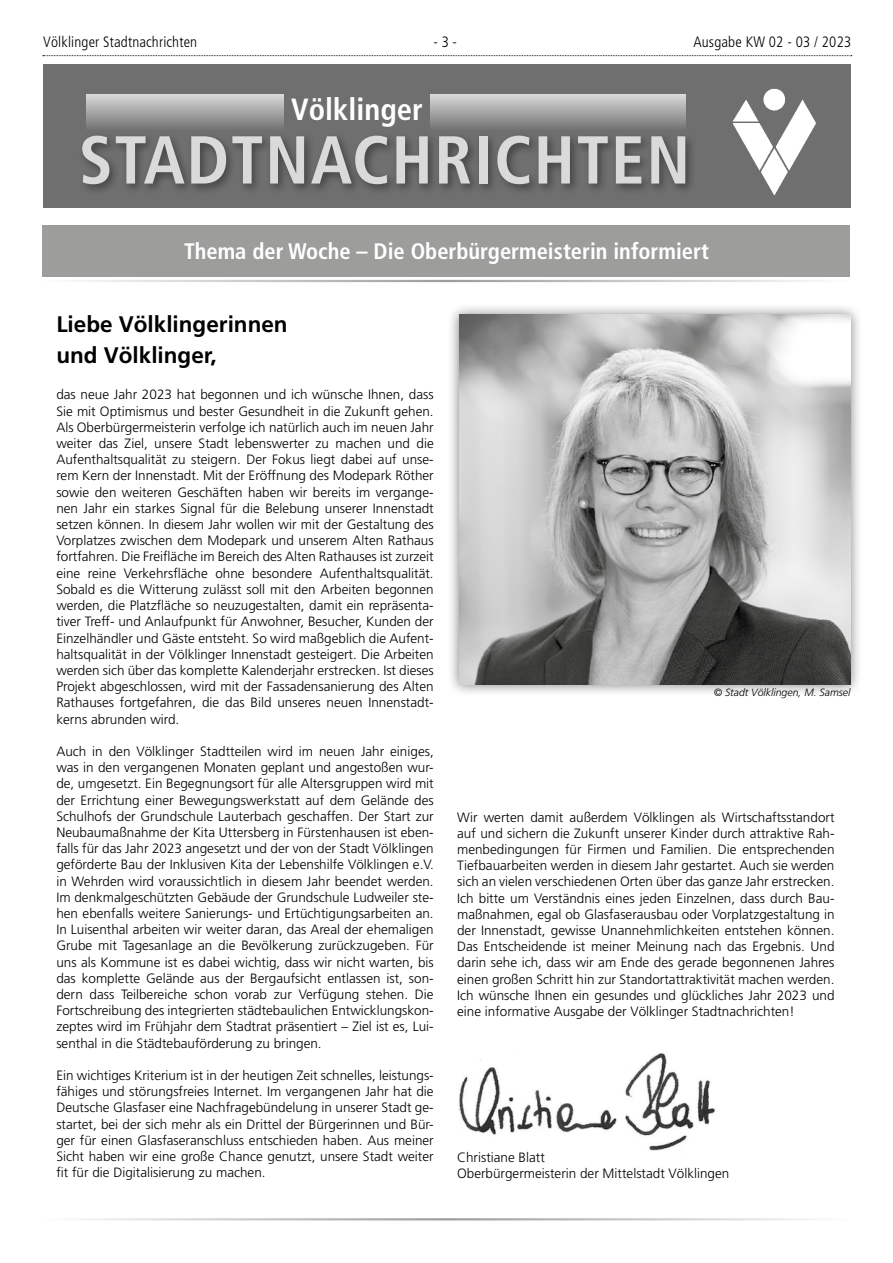
<style>
.page{position:relative;width:893px;height:1263px;background:#fff}
.page>*{position:absolute;margin:0;border:0;box-sizing:border-box;transform-origin:0 0}
.t1{font:700 condensed 67.65px "Frutiger";letter-spacing:.025em;color:#dadada}
.t2{font:700 condensed 30.6px "Frutiger";color:#fff}
.t3{font:700 condensed 22.5px "Frutiger";color:#fff}
.t4{font:700 22.5px/31.2px "Frutiger";color:#000}
.t5{font:300 condensed 15px "Frutiger";letter-spacing:.01em;color:#000}
.t6{font:300 13.5px/16.2px "Frutiger";color:#000;text-align:justify}
.t7{font:italic 300 10.5px "Frutiger";color:#000}
</style>
<div class="page">
<svg style="left:43px;top:55px;width:809px;height:1px"></svg>
<img style="left:459px;top:1053px;width:256px;height:98px">
<div style="left:43px;top:64px;width:808px;height:144px;background:#706f6f"></div>
<div style="left:86px;top:94px;width:198px;height:36px;background:linear-gradient(to bottom,#dadada,#777676)"></div>
<div style="left:430px;top:94px;width:256px;height:36px;background:linear-gradient(to bottom,#dadada,#777676)"></div>
<div style="left:77px;top:131px;width:619px;height:64px;background:#000;opacity:.4"></div>
<img style="left:732px;top:88px;width:84px;height:108px">
<div style="left:43px;top:225px;width:807px;height:51px;background:#9d9d9c"></div>
<hr style="left:43px;top:280px;width:807px;height:2px;background:#9d9d9c">
<hr style="left:43px;top:1218px;width:807px;height:2px;background:#9d9d9c">
<div style="left:447px;top:302px;width:415px;height:395px;background:#000;opacity:.5"></div>
<img style="left:459px;top:315px;width:391px;height:369px">
<p class="t5" style="left:43px;top:33px;width:155px">Völklinger Stadtnachrichten</p>
<p class="t5" style="left:433px;top:33px;width:25px">- 3 -</p>
<p class="t5" style="left:693px;top:33px;width:159px">Ausgabe KW 02 - 03 / 2023</p>
<h2 class="t2" style="left:291px;top:91px;width:133px">Völklinger</h2>
<h1 class="t1" style="left:79px;top:120px;width:613px">STADTNACHRICHTEN</h1>
<h3 class="t3" style="left:184px;top:238px;width:526px">Thema der Woche – Die Oberbürgermeisterin informiert</h3>
<h3 class="t4" style="left:56px;top:308px;width:233px">Liebe Völklingerinnen und Völklinger,</h3>
<p class="t6" style="left:56px;top:387px;width:379px">das neue Jahr 2023 hat begonnen und ich wünsche Ihnen, dass Sie mit Optimismus und bester Gesundheit in die Zukunft gehen.<br>Als Oberbürgermeisterin verfolge ich natürlich auch im neuen Jahr weiter das Ziel, unsere Stadt lebenswerter zu machen und die Aufenthaltsqualität zu steigern. Der Fokus liegt dabei auf unse&shy;rem Kern der Innenstadt. Mit der Eröffnung des Modepark Röther sowie den weiteren Geschäften haben wir bereits im vergange&shy;nen Jahr ein starkes Signal für die Belebung unserer Innenstadt setzen können. In diesem Jahr wollen wir mit der Gestaltung des Vorplatzes zwischen dem Modepark und unserem Alten Rathaus fortfahren. Die Freifläche im Bereich des Alten Rathauses ist zurzeit eine reine Verkehrsfläche ohne besondere Aufenthaltsqualität.<br>Sobald es die Witterung zulässt soll mit den Arbeiten begonnen werden, die Platzfläche so neuzugestalten, damit ein repräsenta&shy;tiver Treff- und Anlaufpunkt für Anwohner, Besucher, Kunden der Einzelhändler und Gäste entsteht. So wird maßgeblich die Aufent&shy;haltsqualität in der Völklinger Innenstadt gesteigert. Die Arbeiten werden sich über das komplette Kalenderjahr erstrecken. Ist dieses Projekt abgeschlossen, wird mit der Fassadensanierung des Alten Rathauses fortgefahren, die das Bild unseres neuen Innenstadt&shy;kerns abrunden wird.</p>
<p class="t6" style="left:56px;top:743px;width:379px">Auch in den Völklinger Stadtteilen wird im neuen Jahr einiges, was in den vergangenen Monaten geplant und angestoßen wur&shy;de, umgesetzt. Ein Begegnungsort für alle Altersgruppen wird mit der Errichtung einer Bewegungswerkstatt auf dem Gelände des Schulhofs der Grundschule Lauterbach geschaffen. Der Start zur Neubaumaßnahme der Kita Uttersberg in Fürstenhausen ist eben&shy;falls für das Jahr 2023 angesetzt und der von der Stadt Völklingen geförderte Bau der Inklusiven Kita der Lebenshilfe Völklingen e.V. in Wehrden wird voraussichtlich in diesem Jahr beendet werden.<br>Im denkmalgeschützten Gebäude der Grundschule Ludweiler ste&shy;hen ebenfalls weitere Sanierungs- und Ertüchtigungsarbeiten an.<br>In Luisenthal arbeiten wir weiter daran, das Areal der ehemaligen Grube mit Tagesanlage an die Bevölkerung zurückzugeben. Für uns als Kommune ist es dabei wichtig, dass wir nicht warten, bis das komplette Gelände aus der Bergaufsicht entlassen ist, son&shy;dern dass Teilbereiche schon vorab zur Verfügung stehen. Die Fortschreibung des integrierten städtebaulichen Entwicklungskon&shy;zeptes wird im Frühjahr dem Stadtrat präsentiert – Ziel ist es, Lui&shy;senthal in die Städtebauförderung zu bringen.</p>
<p class="t6" style="left:56px;top:1067px;width:379px">Ein wichtiges Kriterium ist in der heutigen Zeit schnelles, leistungs&shy;fähiges und störungsfreies Internet. Im vergangenen Jahr hat die Deutsche Glasfaser eine Nachfragebündelung in unserer Stadt ge&shy;startet, bei der sich mehr als ein Drittel der Bürgerinnen und Bür&shy;ger für einen Glasfaseranschluss entschieden haben. Aus meiner Sicht haben wir eine große Chance genutzt, unsere Stadt weiter fit für die Digitalisierung zu machen.</p>
<p class="t7" style="left:714px;top:686px;width:138px">© Stadt Völklingen, M. Samsel</p>
<p class="t6" style="left:457px;top:809px;width:379px">Wir werten damit außerdem Völklingen als Wirtschaftsstandort auf und sichern die Zukunft unserer Kinder durch attraktive Rah&shy;menbedingungen für Firmen und Familien. Die entsprechenden Tiefbauarbeiten werden in diesem Jahr gestartet. Auch sie werden sich an vielen verschiedenen Orten über das ganze Jahr erstrecken.<br>Ich bitte um Verständnis eines jeden Einzelnen, dass durch Bau&shy;maßnahmen, egal ob Glasfaserausbau oder Vorplatzgestaltung in der Innenstadt, gewisse Unannehmlichkeiten entstehen können.<br>Das Entscheidende ist meiner Meinung nach das Ergebnis. Und darin sehe ich, dass wir am Ende des gerade begonnenen Jahres einen großen Schritt hin zur Standortattraktivität machen werden.<br>Ich wünsche Ihnen ein gesundes und glückliches Jahr 2023 und eine informative Ausgabe der Völklinger Stadtnachrichten!</p>
<p class="t6" style="left:457px;top:1149px;width:274px">Christiane Blatt<br>Oberbürgermeisterin der Mittelstadt Völklingen</p>
</div>
